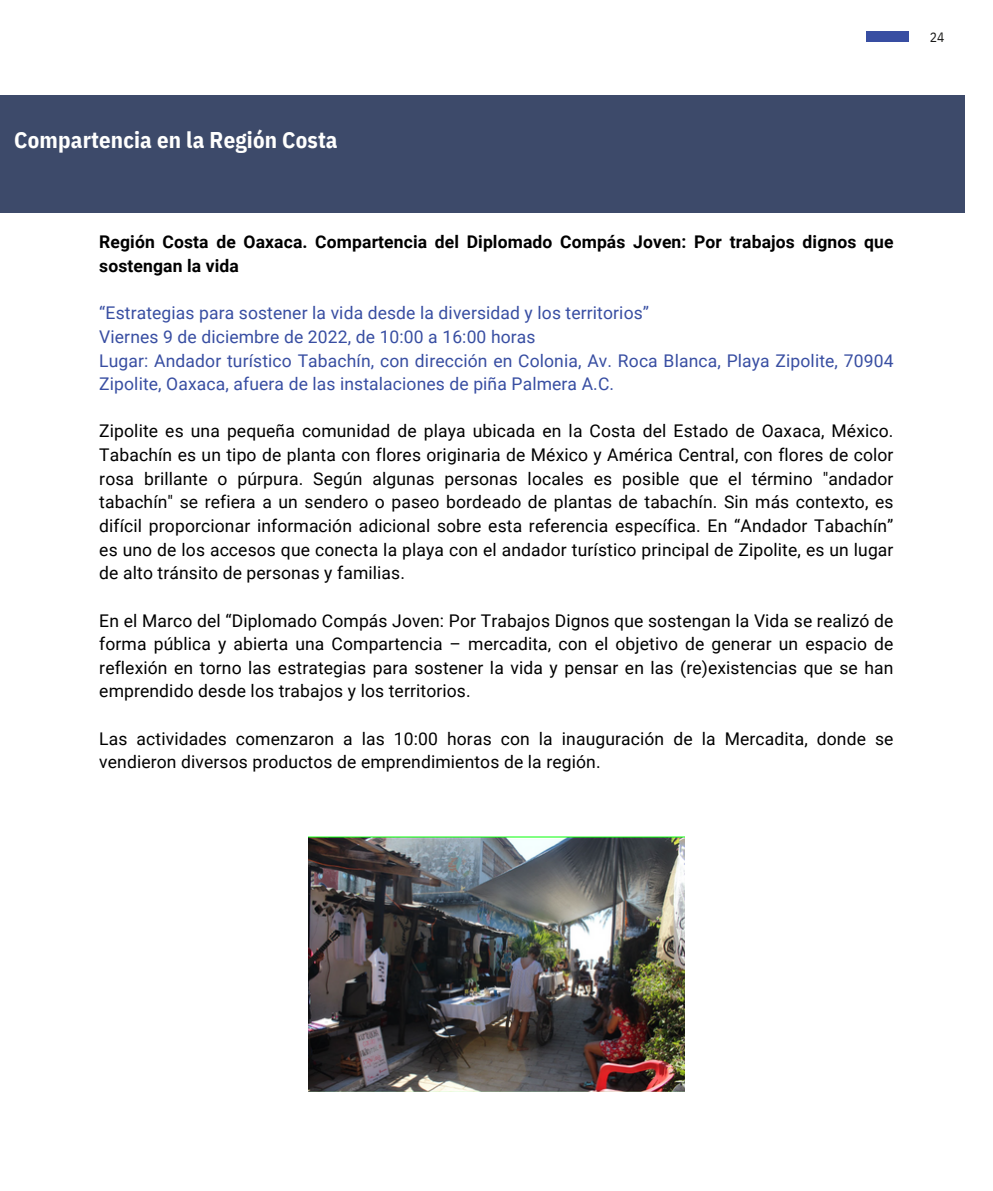
<style>
.page{position:relative;width:993px;height:1191px;background:#fff}
.page>*{position:absolute;margin:0;border:0;box-sizing:border-box;transform-origin:0 0}
.t1{font:700 22.75px "IBM Plex Sans Cond";letter-spacing:.005em;color:#fffffe}
.t2{font:17.5px/23.6px "Roboto";letter-spacing:.01em;color:#000;text-align:justify}
.t3{font:17.5px/23.6px "Roboto";letter-spacing:.01em;color:#384ea2}
.t4{font:700 17.5px/23.6px "Roboto";letter-spacing:.005em;color:#000}
.t5{font:13.47px "IBM Plex Sans Cond";color:#181817}
</style>
<div class="page">
<div style="left:874px;top:32px;width:34px;height:9px;background:#384ea2"></div>
<div style="left:866px;top:32px;width:34px;height:9px;background:#384ea2"></div>
<div style="left:0;top:95px;width:964px;height:118px;background:#3d4a6a"></div>
<img style="left:309px;top:836px;width:375px;height:255px">
<p class="t1" style="left:14px;top:124px;width:325px">Compartencia en la Región Costa</p>
<p class="t4" style="left:99px;top:230px;width:795px">Región Costa de Oaxaca. Compartencia del Diplomado Compás Joven: Por trabajos dignos que sostengan la vida</p>
<h1 class="t3" style="left:99px;top:301px;width:551px">“Estrategias para sostener la vida desde la diversidad y los territorios”</h1>
<h2 class="t3" style="left:99px;top:325px;width:437px">Viernes 9 de diciembre de 2022, de 10:00 a 16:00 horas</h2>
<p class="t3" style="left:99px;top:349px;width:795px">Lugar: Andador turístico Tabachín, con dirección en Colonia, Av. Roca Blanca, Playa Zipolite, 70904<br>Zipolite, Oaxaca, afuera de las instalaciones de piña Palmera A.C.</p>
<p class="t2" style="left:99px;top:419px;width:795px">Zipolite es una pequeña comunidad de playa ubicada en la Costa del Estado de Oaxaca, México.<br>Tabachín es un tipo de planta con flores originaria de México y América Central, con flores de color rosa brillante o púrpura. Según algunas personas locales es posible que el término "andador tabachín" se refiera a un sendero o paseo bordeado de plantas de tabachín. Sin más contexto, es difícil proporcionar información adicional sobre esta referencia específica. En “Andador Tabachín” es uno de los accesos que conecta la playa con el andador turístico principal de Zipolite, es un lugar de alto tránsito de personas y familias.</p>
<p class="t2" style="left:99px;top:608px;width:795px">En el Marco del “Diplomado Compás Joven: Por Trabajos Dignos que sostengan la Vida se realizó de forma pública y abierta una Compartencia – mercadita, con el objetivo de generar un espacio de reflexión en torno las estrategias para sostener la vida y pensar en las (re)existencias que se han emprendido desde los trabajos y los territorios.</p>
<p class="t2" style="left:99px;top:727px;width:795px">Las actividades comenzaron a las 10:00 horas con la inauguración de la Mercadita, donde se vendieron diversos productos de emprendimientos de la región.</p>
<p class="t5" style="left:929px;top:28px;width:16px">24</p>
</div>
